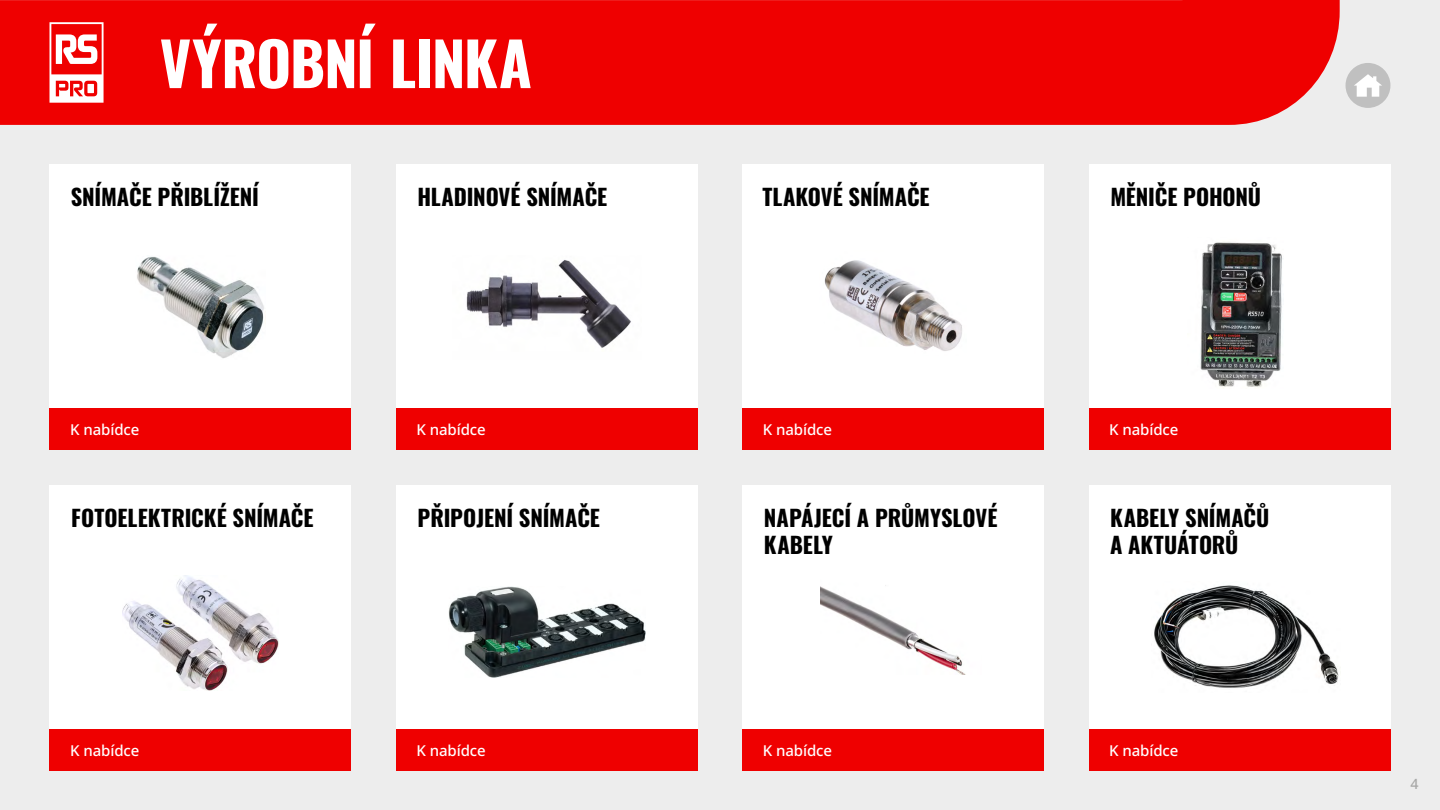
<style>
.page{position:relative;width:1440px;height:810px;background:#ededed}
.page>*{position:absolute;margin:0;border:0;box-sizing:border-box;transform-origin:0 0}
.t1{font:700 60px "Oswald";letter-spacing:-.02em;color:#fff}
.t2{font:700 22.5px/27px "Oswald";letter-spacing:-.005em;color:#000}
.t3{font:500 15px "Noto Sans";letter-spacing:-.01em;color:#fff}
.t4{font:500 14.17px "Noto Sans";color:#a8a8a7}
</style>
<div class="page">
<div style="left:0;top:0;width:1340px;height:125px;background:#ef0000"></div>
<div style="left:742px;top:164px;width:302px;height:285px;background:#fff"></div>
<div style="left:742px;top:485px;width:302px;height:285px;background:#fff"></div>
<div style="left:1089px;top:164px;width:301px;height:285px;background:#fff"></div>
<div style="left:1089px;top:485px;width:301px;height:285px;background:#fff"></div>
<div style="left:50px;top:164px;width:301px;height:285px;background:#fff"></div>
<div style="left:50px;top:485px;width:301px;height:285px;background:#fff"></div>
<div style="left:396px;top:164px;width:302px;height:285px;background:#fff"></div>
<div style="left:396px;top:485px;width:302px;height:285px;background:#fff"></div>
<svg style="left:50px;top:22px;width:54px;height:81px;background:#f78282"></svg>
<div style="left:50px;top:408px;width:301px;height:41px;background:#ef0000"></div>
<div style="left:50px;top:729px;width:301px;height:41px;background:#ef0000"></div>
<div style="left:396px;top:408px;width:302px;height:41px;background:#ef0000"></div>
<div style="left:396px;top:729px;width:302px;height:41px;background:#ef0000"></div>
<div style="left:742px;top:408px;width:302px;height:41px;background:#ef0000"></div>
<div style="left:742px;top:729px;width:302px;height:41px;background:#ef0000"></div>
<div style="left:1089px;top:408px;width:301px;height:41px;background:#ef0000"></div>
<div style="left:1089px;top:729px;width:301px;height:41px;background:#ef0000"></div>
<img style="left:122px;top:576px;width:157px;height:114px">
<img style="left:1154px;top:585px;width:185px;height:103px">
<img style="left:820px;top:585px;width:146px;height:90px">
<img style="left:824px;top:260px;width:138px;height:91px">
<img style="left:466px;top:260px;width:165px;height:88px">
<img style="left:137px;top:256px;width:127px;height:102px">
<img style="left:448px;top:586px;width:197px;height:91px">
<img style="left:1200px;top:242px;width:83px;height:145px">
<svg style="left:1346px;top:63px;width:44px;height:45px"></svg>
<h1 class="t1" style="left:160px;top:32px;width:374px">VÝROBNÍ LINKA</h1>
<p class="t2" style="left:71px;top:185px;width:190px">SNÍMAČE PŘIBLÍŽENÍ</p>
<p class="t2" style="left:418px;top:185px;width:191px">HLADINOVÉ SNÍMAČE</p>
<p class="t2" style="left:762px;top:185px;width:169px">TLAKOVÉ SNÍMAČE</p>
<p class="t2" style="left:1110px;top:185px;width:152px">MĚNIČE POHONŮ</p>
<p class="t3" style="left:70px;top:419px;width:71px">K nabídce</p>
<p class="t3" style="left:416px;top:419px;width:71px">K nabídce</p>
<p class="t3" style="left:763px;top:419px;width:71px">K nabídce</p>
<p class="t3" style="left:1109px;top:419px;width:71px">K nabídce</p>
<p class="t2" style="left:71px;top:506px;width:244px">FOTOELEKTRICKÉ SNÍMAČE</p>
<p class="t2" style="left:418px;top:506px;width:184px">PŘIPOJENÍ SNÍMAČE</p>
<p class="t2" style="left:764px;top:506px;width:235px">NAPÁJECÍ A PRŮMYSLOVÉ<br>KABELY</p>
<p class="t2" style="left:1110px;top:506px;width:161px">KABELY SNÍMAČŮ<br>A AKTUÁTORŮ</p>
<p class="t3" style="left:70px;top:740px;width:71px">K nabídce</p>
<p class="t3" style="left:416px;top:740px;width:71px">K nabídce</p>
<p class="t3" style="left:763px;top:740px;width:71px">K nabídce</p>
<p class="t3" style="left:1109px;top:740px;width:71px">K nabídce</p>
<p class="t4" style="left:1411px;top:774px;width:10px">4</p>
</div>
